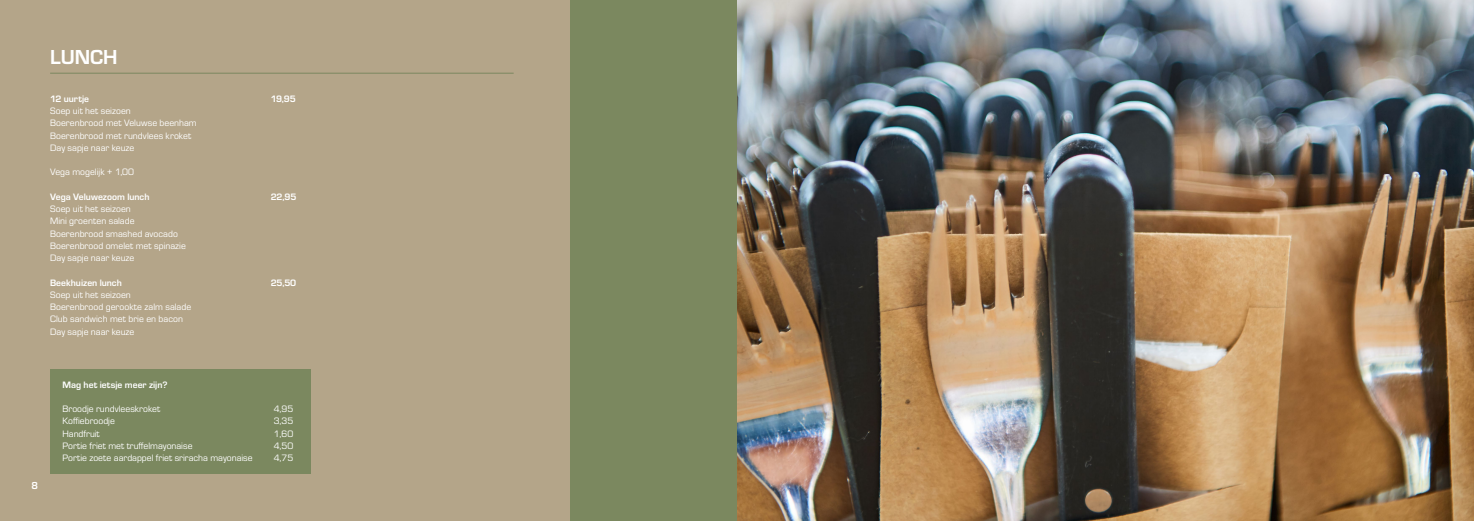
<style>
.page{position:relative;width:1474px;height:521px;background:#fff}
.page>*{position:absolute;margin:0;border:0;box-sizing:border-box;transform-origin:0 0}
.t1{font:700 21px "Eurostile";letter-spacing:-.005em;color:#fff}
.t2{font:700 10.5px "Eurostile";color:#fff}
.t3{font:9.62px/12.2px "Eurostile";color:#fff}
.t4{font:700 9.62px "Eurostile";color:#fff}
</style>
<div class="page">
<div style="left:361px;top:0;width:1112px;height:521px;background:#7b885f"></div>
<div style="left:0;top:0;width:569px;height:521px;background:#b4a589"></div>
<img style="left:737px;top:0;width:736px;height:521px">
<div style="left:50px;top:369px;width:261px;height:104px;background:#7b885f"></div>
<hr style="left:50px;top:73px;width:463px;height:1px;background:#7b885f">
<h1 class="t1" style="left:50px;top:42px;width:69px">LUNCH</h1>
<p class="t4" style="left:50px;top:92px;width:40px">12 uurtje</p>
<p class="t4" style="left:271px;top:92px;width:27px">19,95</p>
<p class="t3" style="left:50px;top:104px;width:148px">Soep uit het seizoen<br>Boerenbrood met Veluwse beenham<br>Boerenbrood met rundvlees kroket<br>Day sapje naar keuze</p>
<p class="t3" style="left:50px;top:165px;width:85px">Vega mogelijk + 1,00</p>
<p class="t4" style="left:50px;top:190px;width:101px">Vega Veluwezoom lunch</p>
<p class="t4" style="left:271px;top:190px;width:27px">22,95</p>
<p class="t3" style="left:50px;top:202px;width:137px">Soep uit het seizoen<br>Mini groenten salade<br>Boerenbrood smashed avocado<br>Boerenbrood omelet met spinazie<br>Day sapje naar keuze</p>
<p class="t4" style="left:50px;top:275px;width:73px">Beekhuizen lunch</p>
<p class="t4" style="left:271px;top:275px;width:27px">25,50</p>
<p class="t3" style="left:50px;top:288px;width:143px">Soep uit het seizoen<br>Boerenbrood gerookte zalm salade<br>Club sandwich met brie en bacon<br>Day sapje naar keuze</p>
<p class="t2" style="left:32px;top:478px;width:8px">8</p>
<p class="t4" style="left:63px;top:377px;width:106px">Mag het ietsje meer zijn?</p>
<p class="t3" style="left:63px;top:402px;width:99px">Broodje rundvleeskroket</p>
<p class="t3" style="left:274px;top:402px;width:21px">4,95</p>
<p class="t3" style="left:63px;top:415px;width:54px">Koffiebroodje</p>
<p class="t3" style="left:274px;top:415px;width:21px">3,35</p>
<p class="t3" style="left:63px;top:427px;width:39px">Handfruit</p>
<p class="t3" style="left:274px;top:427px;width:21px">1,60</p>
<p class="t3" style="left:63px;top:439px;width:131px">Portie friet met truffelmayonaise</p>
<p class="t3" style="left:274px;top:439px;width:21px">4,50</p>
<p class="t3" style="left:63px;top:451px;width:192px">Portie zoete aardappel friet sriracha mayonaise</p>
<p class="t3" style="left:274px;top:451px;width:21px">4,75</p>
</div>
